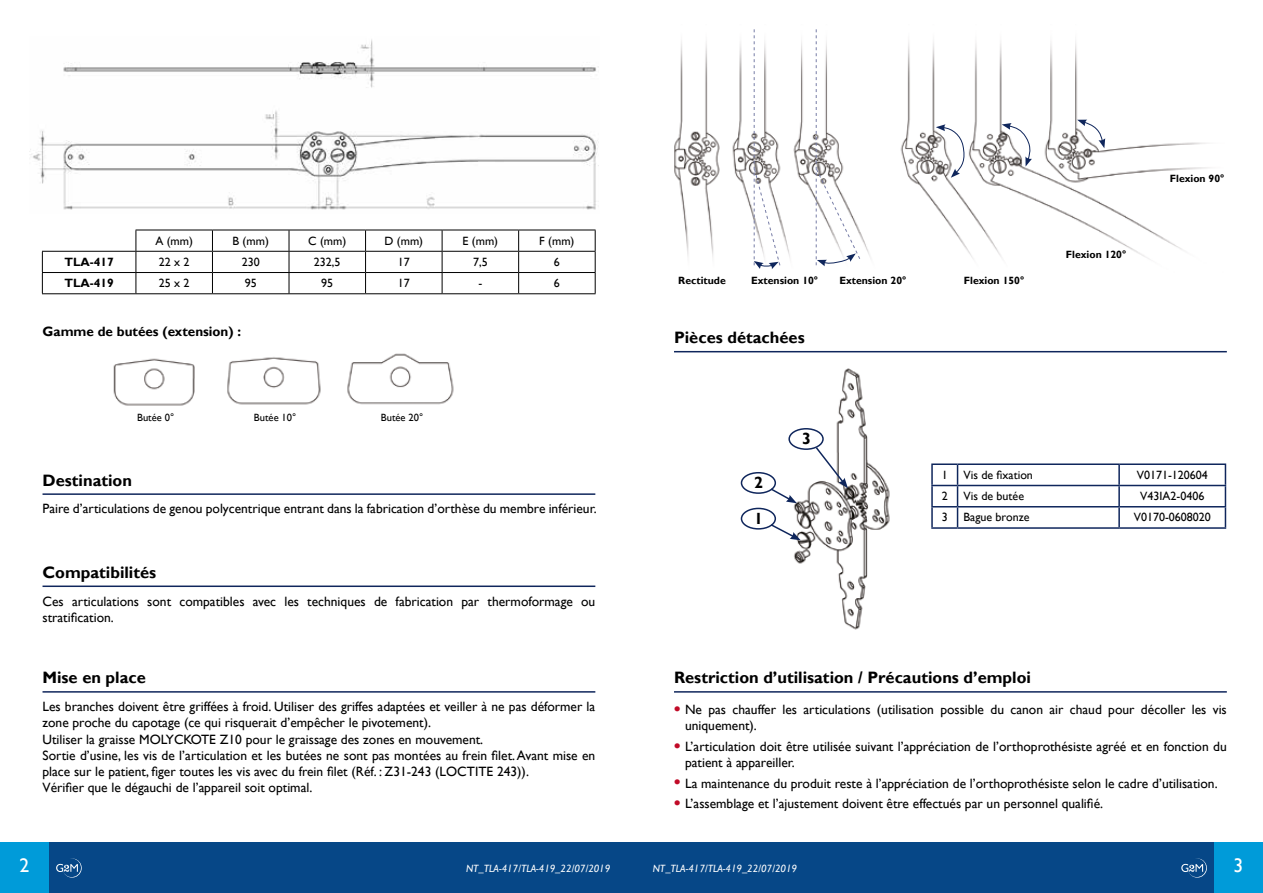
<style>
.page{position:relative;width:1263px;height:893px;background:#fff}
.page>*{position:absolute;margin:0;border:0;box-sizing:border-box;transform-origin:0 0}
.t1{font:19.65px "Gill Sans";color:#fff}
.t2{font:700 16.5px "Gill Sans";color:#000}
.t3{font:700 16.2px "Gill Sans";color:#000}
.t4{font:13.5px/16.2px "Gill Sans";color:#000}
.t5{font:700 13.5px "Gill Sans";color:#000}
.t6{font:12px "Gill Sans";color:#000}
.t7{font:700 12px "Gill Sans";color:#000}
.t8{font:700 10.5px "Gill Sans";color:#000}
.t9{font:italic 10.5px "Gill Sans";color:#fff}
.t10{font:10.5px "Gill Sans";color:#000}
.s1{font-weight:700;font-size:18px;color:#c10a27}
</style>
<div class="page">
<div style="left:631px;top:842px;width:632px;height:51px;background:#064787"></div>
<div style="left:0;top:842px;width:631px;height:51px;background:#064787"></div>
<div style="left:0;top:842px;width:49px;height:51px;background:#009bd9"></div>
<div style="left:1214px;top:842px;width:49px;height:51px;background:#009bd9"></div>
<svg style="left:1181px;top:858px;width:26px;height:20px"></svg>
<svg style="left:56px;top:858px;width:26px;height:20px"></svg>
<hr style="left:43px;top:691px;width:552px;height:2px;background:#0f265c">
<hr style="left:674px;top:351px;width:553px;height:1px;background:#0f265c">
<hr style="left:674px;top:691px;width:553px;height:2px;background:#0f265c">
<hr style="left:43px;top:493px;width:552px;height:2px;background:#0f265c">
<hr style="left:43px;top:585px;width:552px;height:2px;background:#0f265c">
<img style="left:29px;top:39px;width:570px;height:171px">
<svg style="left:42px;top:230px;width:554px;height:64px"></svg>
<hr style="left:136px;top:272px;width:76px;height:1px;background:#000">
<hr style="left:212px;top:272px;width:77px;height:1px;background:#000">
<hr style="left:289px;top:272px;width:77px;height:1px;background:#000">
<hr style="left:366px;top:272px;width:76px;height:1px;background:#000">
<hr style="left:442px;top:272px;width:77px;height:1px;background:#000">
<hr style="left:519px;top:272px;width:76px;height:1px;background:#000">
<img style="left:113px;top:353px;width:341px;height:53px">
<img style="left:674px;top:29px;width:535px;height:238px">
<svg style="left:754px;top:29px;width:27px;height:240px"></svg>
<svg style="left:815px;top:29px;width:46px;height:237px"></svg>
<svg style="left:1077px;top:120px;width:28px;height:28px"></svg>
<svg style="left:1002px;top:123px;width:30px;height:44px"></svg>
<svg style="left:936px;top:124px;width:30px;height:54px"></svg>
<hr style="left:931px;top:463px;width:26px;height:2px;background:#0f265c">
<hr style="left:957px;top:463px;width:162px;height:2px;background:#0f265c">
<hr style="left:1119px;top:463px;width:107px;height:2px;background:#0f265c">
<hr style="left:1118px;top:465px;width:2px;height:20px;background:#0f265c">
<hr style="left:957px;top:485px;width:162px;height:1px;background:#0f265c">
<hr style="left:1119px;top:485px;width:107px;height:1px;background:#0f265c">
<hr style="left:1118px;top:486px;width:2px;height:20px;background:#0f265c">
<hr style="left:957px;top:506px;width:162px;height:1px;background:#0f265c">
<svg style="left:931px;top:465px;width:27px;height:62px"></svg>
<hr style="left:1119px;top:506px;width:107px;height:1px;background:#0f265c">
<hr style="left:1118px;top:507px;width:2px;height:20px;background:#0f265c">
<svg style="left:1225px;top:465px;width:1px;height:62px"></svg>
<hr style="left:931px;top:527px;width:26px;height:2px;background:#0f265c">
<hr style="left:957px;top:527px;width:162px;height:2px;background:#0f265c">
<hr style="left:1119px;top:527px;width:107px;height:2px;background:#0f265c">
<img style="left:789px;top:368px;width:101px;height:262px">
<div style="left:741px;top:472px;width:35px;height:22px;border:2px solid #0f265c;border-radius:50%"></div>
<div style="left:741px;top:508px;width:35px;height:22px;border:2px solid #0f265c;border-radius:50%"></div>
<svg style="left:769px;top:487px;width:28px;height:16px"></svg>
<svg style="left:769px;top:523px;width:32px;height:17px"></svg>
<div style="left:788px;top:428px;width:36px;height:22px;border:2px solid #0f265c;border-radius:50%"></div>
<svg style="left:814px;top:446px;width:34px;height:42px"></svg>
<p class="t6" style="left:155px;top:234px;width:39px">A (mm)</p>
<p class="t6" style="left:233px;top:234px;width:38px">B (mm)</p>
<p class="t6" style="left:308px;top:234px;width:40px">C (mm)</p>
<p class="t6" style="left:384px;top:234px;width:40px">D (mm)</p>
<p class="t6" style="left:463px;top:234px;width:37px">E (mm)</p>
<p class="t6" style="left:539px;top:234px;width:37px">F (mm)</p>
<p class="t7" style="left:65px;top:255px;width:51px">TLA-417</p>
<p class="t6" style="left:159px;top:255px;width:32px">22 x 2</p>
<p class="t6" style="left:242px;top:255px;width:19px">230</p>
<p class="t6" style="left:314px;top:255px;width:28px">232,5</p>
<p class="t6" style="left:398px;top:255px;width:13px">17</p>
<p class="t6" style="left:473px;top:255px;width:16px">7,5</p>
<p class="t6" style="left:554px;top:255px;width:7px">6</p>
<p class="t7" style="left:65px;top:276px;width:51px">TLA-419</p>
<p class="t6" style="left:159px;top:276px;width:32px">25 x 2</p>
<p class="t6" style="left:245px;top:276px;width:13px">95</p>
<p class="t6" style="left:321px;top:276px;width:13px">95</p>
<p class="t6" style="left:398px;top:276px;width:13px">17</p>
<p class="t6" style="left:478px;top:276px;width:5px">-</p>
<p class="t6" style="left:554px;top:276px;width:7px">6</p>
<p class="t5" style="left:43px;top:323px;width:200px">Gamme de butées (extension) :</p>
<p class="t10" style="left:137px;top:411px;width:39px">Butée 0°</p>
<p class="t10" style="left:254px;top:411px;width:44px">Butée 10°</p>
<p class="t10" style="left:381px;top:411px;width:44px">Butée 20°</p>
<p class="t2" style="left:43px;top:470px;width:91px">Destination</p>
<p class="t4" style="left:43px;top:501px;width:556px">Paire d’articulations de genou polycentrique entrant dans la fabrication d’orthèse du membre inférieur.</p>
<p class="t2" style="left:43px;top:562px;width:115px">Compatibilités</p>
<p class="t4" style="left:43px;top:593px;width:554px">Ces articulations sont compatibles avec les techniques de fabrication par thermoformage ou stratification.</p>
<p class="t2" style="left:43px;top:668px;width:105px">Mise en place</p>
<p class="t4" style="left:43px;top:699px;width:554px">Les branches doivent être griffées à froid. Utiliser des griffes adaptées et veiller à ne pas déformer la zone proche du capotage (ce qui risquerait d’empêcher le pivotement).<br>Utiliser la graisse MOLYCKOTE Z10 pour le graissage des zones en mouvement.<br>Sortie d’usine, les vis de l’articulation et les butées ne sont pas montées au frein filet. Avant mise en place sur le patient, figer toutes les vis avec du frein filet (Réf. : Z31-243 (LOCTITE 243)).<br>Vérifier que le dégauchi de l’appareil soit optimal.</p>
<p class="t8" style="left:678px;top:274px;width:49px">Rectitude</p>
<p class="t8" style="left:751px;top:274px;width:69px">Extension 10°</p>
<p class="t8" style="left:839px;top:274px;width:69px">Extension 20°</p>
<p class="t8" style="left:964px;top:274px;width:62px">Flexion 150°</p>
<p class="t2" style="left:674px;top:328px;width:132px">Pièces détachées</p>
<p class="t3" style="left:802px;top:429px;width:10px">3</p>
<p class="t8" style="left:1066px;top:248px;width:62px">Flexion 120°</p>
<p class="t8" style="left:1170px;top:172px;width:56px">Flexion 90°</p>
<p class="t3" style="left:754px;top:473px;width:10px">2</p>
<p class="t3" style="left:754px;top:508px;width:10px">1</p>
<p class="t6" style="left:942px;top:467px;width:7px">1</p>
<p class="t6" style="left:963px;top:467px;width:71px">Vis de fixation</p>
<p class="t6" style="left:1137px;top:467px;width:73px">V0171-120604</p>
<p class="t6" style="left:942px;top:489px;width:7px">2</p>
<p class="t6" style="left:963px;top:489px;width:62px">Vis de butée</p>
<p class="t6" style="left:1140px;top:489px;width:66px">V43IA2-0406</p>
<p class="t6" style="left:942px;top:510px;width:7px">3</p>
<p class="t6" style="left:963px;top:510px;width:67px">Bague bronze</p>
<p class="t6" style="left:1134px;top:510px;width:79px">V0170-0608020</p>
<p class="t2" style="left:674px;top:668px;width:358px">Restriction d’utilisation / Précautions d’emploi</p>
<p class="t4" style="left:685px;top:702px;width:543px;text-indent:-11px"><span class="s1">•</span> Ne pas chauffer les articulations (utilisation possible du canon air chaud pour décoller les vis uniquement).</p>
<p class="t4" style="left:685px;top:738px;width:543px;text-indent:-11px"><span class="s1">•</span> L’articulation doit être utilisée suivant l’appréciation de l’orthoprothésiste agréé et en fonction du patient à appareiller.</p>
<p class="t4" style="left:674px;top:775px;width:545px"><span class="s1">•</span> La maintenance du produit reste à l’appréciation de l’orthoprothésiste selon le cadre d’utilisation.</p>
<p class="t4" style="left:674px;top:796px;width:431px"><span class="s1">•</span> L’assemblage et l’ajustement doivent être effectués par un personnel qualifié.</p>
<h1 class="t1" style="left:20px;top:854px;width:11px">2</h1>
<p class="t9" style="left:466px;top:862px;width:146px">NT_TLA-417/TLA-419_22/07/2019</p>
<p class="t9" style="left:653px;top:862px;width:146px">NT_TLA-417/TLA-419_22/07/2019</p>
<h1 class="t1" style="left:1233px;top:854px;width:11px">3</h1>
</div>
